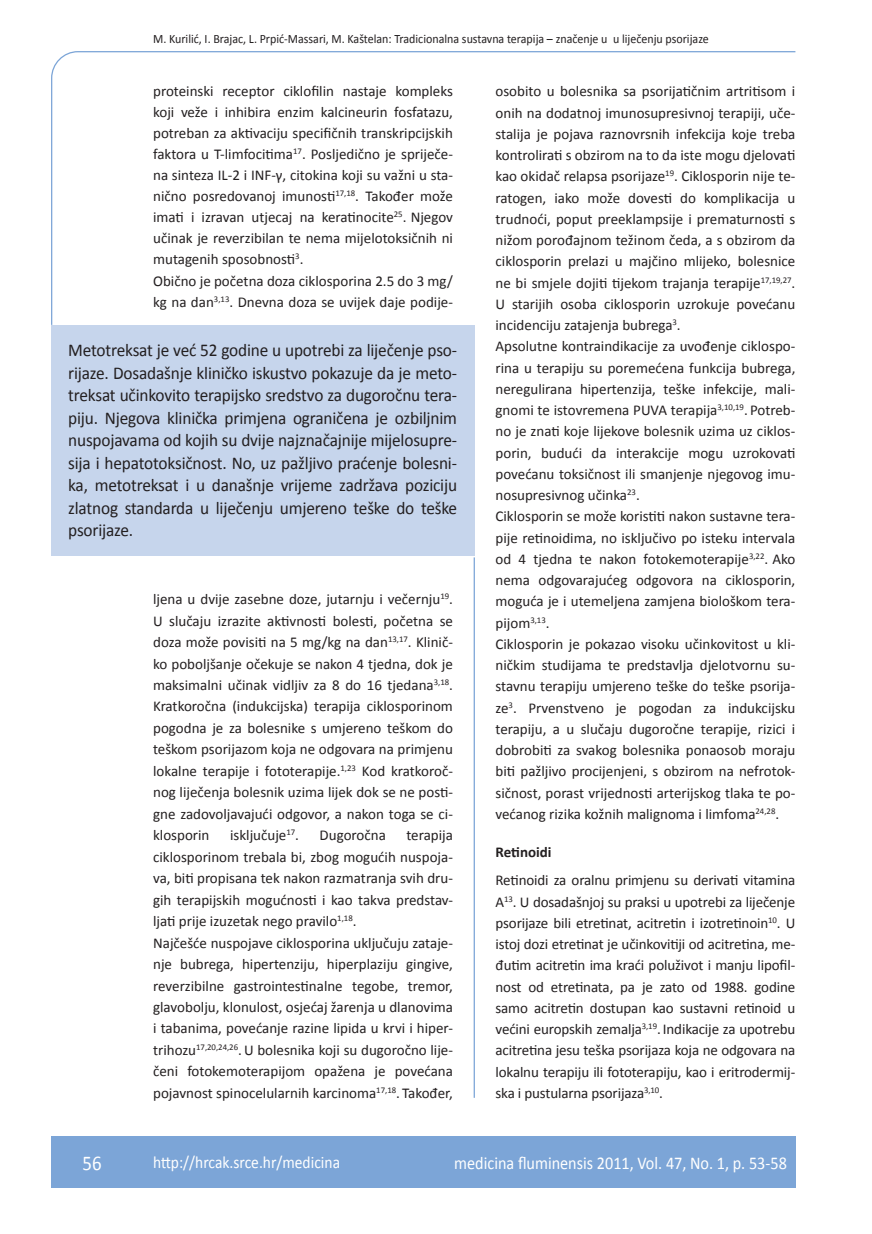
<style>
.page{position:relative;width:872px;height:1234px;background:#fff}
.page>*{position:absolute;margin:0;border:0;box-sizing:border-box;transform-origin:0 0}
.t1{font:21px "Calibri";color:#fff;scale:.9 1}
.t2{font:18px/22.5px "Calibri";letter-spacing:-.01em;color:#231f20;text-align:justify;scale:.96 1}
.t3{font:18px "Calibri";color:#fff;scale:.9 1}
.t4{font:17.25px "Calibri";color:#fff;scale:.9 1}
.t5{font:15px/21.3px "Calibri";color:#231f20}
.t6{font:700 15px "Calibri";color:#231f20}
.t7{font:12.75px "Calibri";color:#231f20;scale:.94 1}
</style>
<div class="page">
<svg style="left:51px;top:51px;width:745px;height:275px"></svg>
<hr style="left:473px;top:557px;width:2px;height:540px;background:#7ca5d7">
<div style="left:51px;top:1135px;width:744px;height:51px;background:#7ca5d7"></div>
<div style="left:51px;top:325px;width:423px;height:231px;background:#c6d5ec"></div>
<p class="t7" style="left:153px;top:30px;width:592px">M. Kurilić, I. Brajac, L. Prpić-Massari, M. Kaštelan: Tradicionalna sustavna terapija – značenje u u liječenju psorijaze</p>
<p class="t5" style="left:153px;top:80px;width:301px">proteinski receptor ciklofilin nastaje kompleks koji veže i inhibira enzim kalcineurin fosfatazu, potreban za aktivaciju specifičnih transkripcijskih faktora u T-limfocitima<sup>17</sup>. Posljedično je spriječe&shy;na sinteza IL-2 i INF-γ, citokina koji su važni u sta&shy;nično posredovanoj imunosti<sup>17,18</sup>. Također može imati i izravan utjecaj na keratinocite<sup>25</sup>. Njegov učinak je reverzibilan te nema mijelotoksičnih ni mutagenih sposobnosti<sup>3</sup>.<br>Obično je početna doza ciklosporina 2.5 do 3 mg/ kg na dan<sup>3,13</sup>. Dnevna doza se uvijek daje podije-</p>
<p class="t5" style="left:495px;top:80px;width:301px">osobito u bolesnika sa psorijatičnim artritisom i onih na dodatnoj imunosupresivnoj terapiji, uče&shy;stalija je pojava raznovrsnih infekcija koje treba kontrolirati s obzirom na to da iste mogu djelovati kao okidač relapsa psorijaze<sup>19</sup>. Ciklosporin nije te&shy;ratogen, iako može dovesti do komplikacija u trudnoći, poput preeklampsije i prematurnosti s nižom porođajnom težinom čeda, a s obzirom da ciklosporin prelazi u majčino mlijeko, bolesnice ne bi smjele dojiti tijekom trajanja terapije<sup>17,19,27</sup>.<br>U starijih osoba ciklosporin uzrokuje povećanu incidenciju zatajenja bubrega<sup>3</sup>.<br>Apsolutne kontraindikacije za uvođenje ciklospo&shy;rina u terapiju su poremećena funkcija bubrega, neregulirana hipertenzija, teške infekcije, mali&shy;gnomi te istovremena PUVA terapija<sup>3,10,19</sup>. Potreb&shy;no je znati koje lijekove bolesnik uzima uz ciklos&shy;porin, budući da interakcije mogu uzrokovati povećanu toksičnost ili smanjenje njegovog imu&shy;nosupresivnog učinka<sup>23</sup>.<br>Ciklosporin se može koristiti nakon sustavne tera&shy;pije retinoidima, no isključivo po isteku intervala od 4 tjedna te nakon fotokemoterapije<sup>3,22</sup>. Ako nema odgovarajućeg odgovora na ciklosporin, moguća je i utemeljena zamjena biološkom tera&shy;pijom<sup>3,13</sup>.<br>Ciklosporin je pokazao visoku učinkovitost u kli&shy;ničkim studijama te predstavlja djelotvornu su&shy;stavnu terapiju umjereno teške do teške psorija&shy;ze<sup>3</sup>. Prvenstveno je pogodan za indukcijsku terapiju, a u slučaju dugoročne terapije, rizici i dobrobiti za svakog bolesnika ponaosob moraju biti pažljivo procijenjeni, s obzirom na nefrotok&shy;sičnost, porast vrijednosti arterijskog tlaka te po&shy;većanog rizika kožnih malignoma i limfoma<sup>24,28</sup>.</p>
<p class="t6" style="left:495px;top:842px;width:58px">Retinoidi</p>
<p class="t5" style="left:495px;top:868px;width:301px;text-align:justify">Retinoidi za oralnu primjenu su derivati vitamina A<sup>13</sup>. U dosadašnjoj su praksi u upotrebi za liječenje psorijaze bili etretinat, acitretin i izotretinoin<sup>10</sup>. U istoj dozi etretinat je učinkovitiji od acitretina, me&shy;đutim acitretin ima kraći poluživot i manju lipofil&shy;nost od etretinata, pa je zato od 1988. godine samo acitretin dostupan kao sustavni retinoid u većini europskih zemalja<sup>3,19</sup>. Indikacije za upotrebu acitretina jesu teška psorijaza koja ne odgovara na lokalnu terapiju ili fototerapiju, kao i eritrodermij&shy;ska i pustularna psorijaza<sup>3,10</sup>.</p>
<p class="t2" style="left:68px;top:338px;width:407px">Metotreksat je već 52 godine u upotrebi za liječenje pso&shy;rijaze. Dosadašnje kliničko iskustvo pokazuje da je meto&shy;treksat učinkovito terapijsko sredstvo za dugoročnu tera&shy;piju. Njegova klinička primjena ograničena je ozbiljnim nuspojavama od kojih su dvije najznačajnije mijelosupre&shy;sija i hepatotoksičnost. No, uz pažljivo praćenje bolesni&shy;ka, metotreksat i u današnje vrijeme zadržava poziciju zlatnog standarda u liječenju umjereno teške do teške psorijaze.</p>
<p class="t5" style="left:153px;top:587px;width:301px;text-align:justify">ljena u dvije zasebne doze, jutarnju i večernju<sup>19</sup>.<br>U slučaju izrazite aktivnosti bolesti, početna se doza može povisiti na 5 mg/kg na dan<sup>13,17</sup>. Klinič&shy;ko poboljšanje očekuje se nakon 4 tjedna, dok je maksimalni učinak vidljiv za 8 do 16 tjedana<sup>3,18</sup>.<br>Kratkoročna (indukcijska) terapija ciklosporinom pogodna je za bolesnike s umjereno teškom do teškom psorijazom koja ne odgovara na primjenu lokalne terapije i fototerapije.<sup>1,23</sup> Kod kratkoroč&shy;nog liječenja bolesnik uzima lijek dok se ne posti&shy;gne zadovoljavajući odgovor, a nakon toga se ci&shy;klosporin</p>
<p class="t5" style="left:230px;top:823px;width:70px">isključuje<sup>17</sup>.</p>
<p class="t5" style="left:319px;top:823px;width:68px">Dugoročna</p>
<p class="t5" style="left:153px;top:823px;width:301px;text-indent:253px">terapija ciklosporinom trebala bi, zbog mogućih nuspoja&shy;va, biti propisana tek nakon razmatranja svih dru&shy;gih terapijskih mogućnosti i kao takva predstav&shy;ljati prije izuzetak nego pravilo<sup>1,18</sup>.<br>Najčešće nuspojave ciklosporina uključuju zataje&shy;nje bubrega, hipertenziju, hiperplaziju gingive, reverzibilne gastrointestinalne tegobe, tremor, glavobolju, klonulost, osjećaj žarenja u dlanovima i tabanima, povećanje razine lipida u krvi i hiper&shy;trihozu<sup>17,20,24,26</sup>.U bolesnika koji su dugoročno lije&shy;čeni fotokemoterapijom opažena je povećana pojavnost spinocelularnih karcinoma<sup>17,18</sup>. Također,</p>
<h1 class="t1" style="left:82px;top:1149px;width:23px">56</h1>
<p class="t4" style="left:153px;top:1150px;width:209px">http://hrcak.srce.hr/medicina</p>
<p class="t3" style="left:454px;top:1151px;width:371px">medicina fluminensis 2011, Vol. 47, No. 1, p. 53-58</p>
</div>
